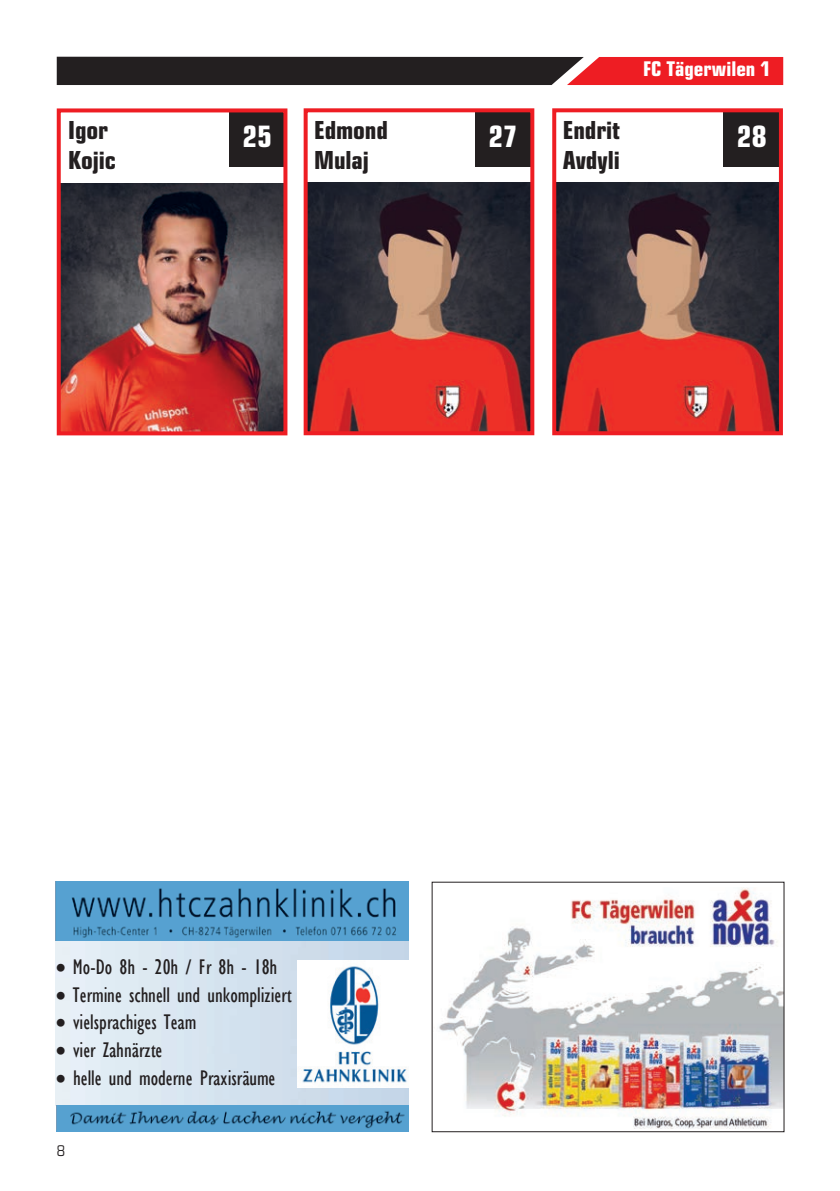
<style>
.page{position:relative;width:840px;height:1191px;background:#fff}
.page>*{position:absolute;margin:0;border:0;box-sizing:border-box;transform-origin:0 0}
.t1{font:32px "Eurostile Con Hea";color:#fff}
.t2{font:27px/30px "Eurostile Con Hea";letter-spacing:-.005em;color:#231f20}
.t3{font:22px "Eurostile Con Hea";color:#fff}
.t4{font:condensed 21.8px "Gill Sans";color:#231f20}
.t5{font:16px "Eurostile Con";color:#231f20}
</style>
<div class="page">
<svg style="left:57px;top:57px;width:725px;height:28px;background:#5e2325"></svg>
<img style="left:439px;top:887px;width:343px;height:241px">
<div style="left:229px;top:110px;width:56px;height:57px;background:#231f20"></div>
<img style="left:62px;top:183px;width:220px;height:247px">
<div style="left:474px;top:110px;width:57px;height:57px;background:#231f20"></div>
<img style="left:308px;top:182px;width:221px;height:248px">
<div style="left:303px;top:108px;width:231px;height:327px;border:4px solid #ee1d23"></div>
<div style="left:723px;top:110px;width:56px;height:57px;background:#231f20"></div>
<img style="left:557px;top:182px;width:220px;height:248px">
<div style="left:552px;top:108px;width:230px;height:327px;border:4px solid #ee1d23"></div>
<img style="left:56px;top:940px;width:352px;height:191px">
<img style="left:297px;top:960px;width:111px;height:127px">
<img style="left:56px;top:882px;width:352px;height:58px">
<div style="left:57px;top:108px;width:230px;height:327px;border:4px solid #ee1d23"></div>
<p class="t3" style="left:642px;top:53px;width:129px">FC Tägerwilen 1</p>
<p class="t2" style="left:68px;top:113px;width:49px">Igor<br>Kojic</p>
<h1 class="t1" style="left:242px;top:113px;width:31px">25</h1>
<p class="t2" style="left:314px;top:113px;width:75px">Edmond<br>Mulaj</p>
<h1 class="t1" style="left:488px;top:113px;width:31px">27</h1>
<p class="t2" style="left:562px;top:113px;width:59px">Endrit<br>Avdyli</p>
<h1 class="t1" style="left:736px;top:113px;width:31px">28</h1>
<p class="t4" style="left:56px;top:954px;width:223px">• Mo-Do 8h - 20h / Fr 8h - 18h</p>
<p class="t4" style="left:56px;top:981px;width:237px">• Termine schnell und unkompliziert</p>
<p class="t4" style="left:56px;top:1009px;width:142px">• vielsprachiges Team</p>
<p class="t4" style="left:56px;top:1037px;width:108px">• vier Zahnärzte</p>
<p class="t4" style="left:56px;top:1064px;width:221px">• helle und moderne Praxisräume</p>
<p class="t5" style="left:57px;top:1140px;width:10px">8</p>
</div>
